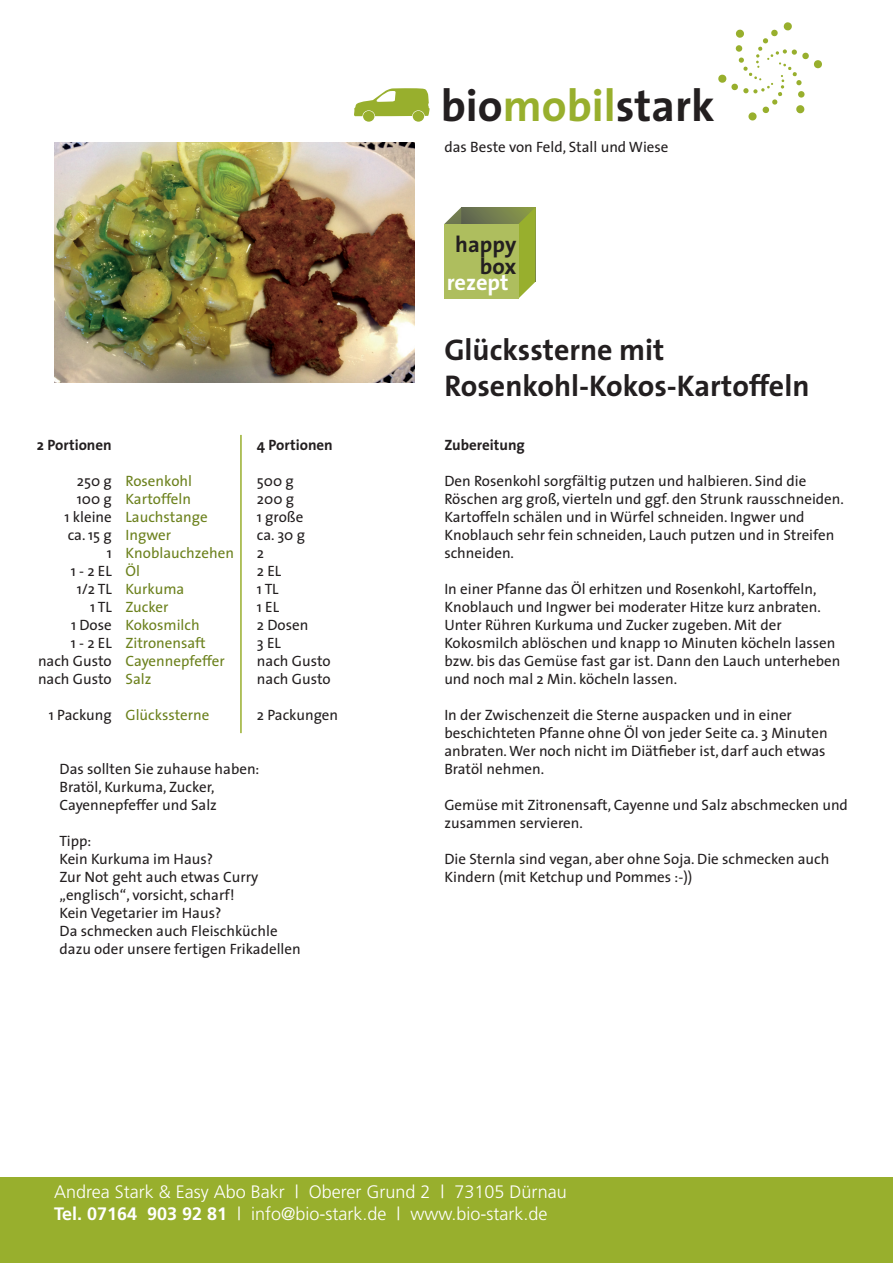
<style>
.page{position:relative;width:893px;height:1263px;background:#fff}
.page>*{position:absolute;margin:0;border:0;box-sizing:border-box;transform-origin:0 0}
.t1{font:700 45px "The Sans";color:#231f20}
.t2{font:700 30px/36px "The Sans";color:#231f20}
.t3{font:700 22.5px/21.6px "The Sans";color:#231f20;text-align:right}
.t4{font:700 22.5px "The Sans";letter-spacing:-.005em;color:#fff}
.t5{font:300 18px/21.6px "Frutiger";color:#fff}
.t6{font:15px/18px "The Sans";color:#231f20}
.t7{font:15px/18px "The Sans";color:#6c811d}
.t8{font:700 15px "The Sans";color:#231f20}
.s1{color:#98af2d}
.s2{font-weight:700}
</style>
<div class="page">
<img style="left:54px;top:142px;width:360px;height:241px">
<svg style="left:354px;top:88px;width:76px;height:28px"></svg>
<svg style="left:362px;top:110px;width:13px;height:12px"></svg>
<svg style="left:412px;top:110px;width:13px;height:12px"></svg>
<div style="left:413px;top:111px;width:11px;height:11px;background:#98af2d;border-radius:50%"></div>
<div style="left:363px;top:111px;width:11px;height:11px;background:#98af2d;border-radius:50%"></div>
<svg style="left:718px;top:22px;width:104px;height:99px"></svg>
<div style="left:0;top:1178px;width:893px;height:85px;background:#98af2d"></div>
<svg style="left:461px;top:207px;width:57px;height:17px"></svg>
<svg style="left:444px;top:207px;width:17px;height:17px"></svg>
<svg style="left:518px;top:207px;width:17px;height:91px;background:#9fb343"></svg>
<div style="left:444px;top:224px;width:74px;height:74px;background:#aebe5e"></div>
<hr style="left:240px;top:435px;width:2px;height:298px;background:#98af2d">
<h1 class="t1" style="left:441px;top:68px;width:275px">bio<span class="s1">mobil</span>stark</h1>
<p class="t6" style="left:444px;top:137px;width:226px">das Beste von Feld, Stall und Wiese</p>
<h3 class="t3" style="left:455px;top:233px;width:62px">happy box</h3>
<h3 class="t4" style="left:447px;top:263px;width:63px">rezept</h3>
<p class="t8" style="left:37px;top:432px;width:76px">2 Portionen</p>
<p class="t6" style="left:38px;top:471px;width:75px;text-align:right">250 g<br>100 g<br>1 kleine<br>ca. 15 g<br>1<br>1 - 2 EL<br>1/2 TL<br>1 TL<br>1 Dose<br>1 - 2 EL nach Gusto nach Gusto</p>
<p class="t6" style="left:49px;top:705px;width:64px">1 Packung</p>
<p class="t7" style="left:126px;top:471px;width:110px">Rosenkohl<br>Kartoffeln<br>Lauchstange<br>Ingwer<br>Knoblauchzehen<br>Öl<br>Kurkuma<br>Zucker<br>Kokosmilch<br>Zitronensaft<br>Cayennepfeffer<br>Salz</p>
<p class="t7" style="left:126px;top:705px;width:85px">Glückssterne</p>
<p class="t8" style="left:257px;top:432px;width:77px">4 Portionen</p>
<p class="t6" style="left:257px;top:471px;width:75px">500 g<br>200 g<br>1 große<br>ca. 30 g<br>2<br>2 EL<br>1 TL<br>1 EL<br>2 Dosen<br>3 EL<br>nach Gusto nach Gusto</p>
<p class="t6" style="left:257px;top:705px;width:83px">2 Packungen</p>
<p class="t6" style="left:60px;top:759px;width:201px">Das sollten Sie zuhause haben:<br>Bratöl, Kurkuma, Zucker,<br>Cayennepfeffer und Salz</p>
<p class="t6" style="left:60px;top:831px;width:243px">Tipp:<br>Kein Kurkuma im Haus?<br>Zur Not geht auch etwas Curry „englisch“, vorsicht, scharf!<br>Kein Vegetarier im Haus?<br>Da schmecken auch Fleischküchle dazu oder unsere fertigen Frikadellen</p>
<h2 class="t2" style="left:444px;top:331px;width:367px">Glückssterne mit<br>Rosenkohl-Kokos-Kartoffeln</h2>
<p class="t8" style="left:444px;top:432px;width:82px">Zubereitung</p>
<p class="t6" style="left:444px;top:471px;width:401px">Den Rosenkohl sorgfältig putzen und halbieren. Sind die Röschen arg groß, vierteln und ggf. den Strunk rausschneiden.<br>Kartoffeln schälen und in Würfel schneiden. Ingwer und Knoblauch sehr fein schneiden, Lauch putzen und in Streifen schneiden.</p>
<p class="t6" style="left:444px;top:579px;width:398px">In einer Pfanne das Öl erhitzen und Rosenkohl, Kartoffeln, Knoblauch und Ingwer bei moderater Hitze kurz anbraten.<br>Unter Rühren Kurkuma und Zucker zugeben. Mit der Kokosmilch ablöschen und knapp 10 Minuten köcheln lassen bzw. bis das Gemüse fast gar ist. Dann den Lauch unterheben und noch mal 2 Min. köcheln lassen.</p>
<p class="t6" style="left:444px;top:705px;width:385px">In der Zwischenzeit die Sterne auspacken und in einer beschichteten Pfanne ohne Öl von jeder Seite ca. 3 Minuten anbraten. Wer noch nicht im Diätfieber ist, darf auch etwas Bratöl nehmen.</p>
<p class="t6" style="left:444px;top:795px;width:405px">Gemüse mit Zitronensaft, Cayenne und Salz abschmecken und zusammen servieren.</p>
<p class="t6" style="left:444px;top:849px;width:386px">Die Sternla sind vegan, aber ohne Soja. Die schmecken auch<br>Kindern (mit Ketchup und Pommes :-))</p>
<p class="t5" style="left:54px;top:1181px;width:514px">Andrea Stark &amp; Easy Abo Bakr | Oberer Grund 2 | 73105 Dürnau<br><span class="s2">Tel. 07164 903 92 81</span> | info@bio-stark.de | www.bio-stark.de</p>
</div>
